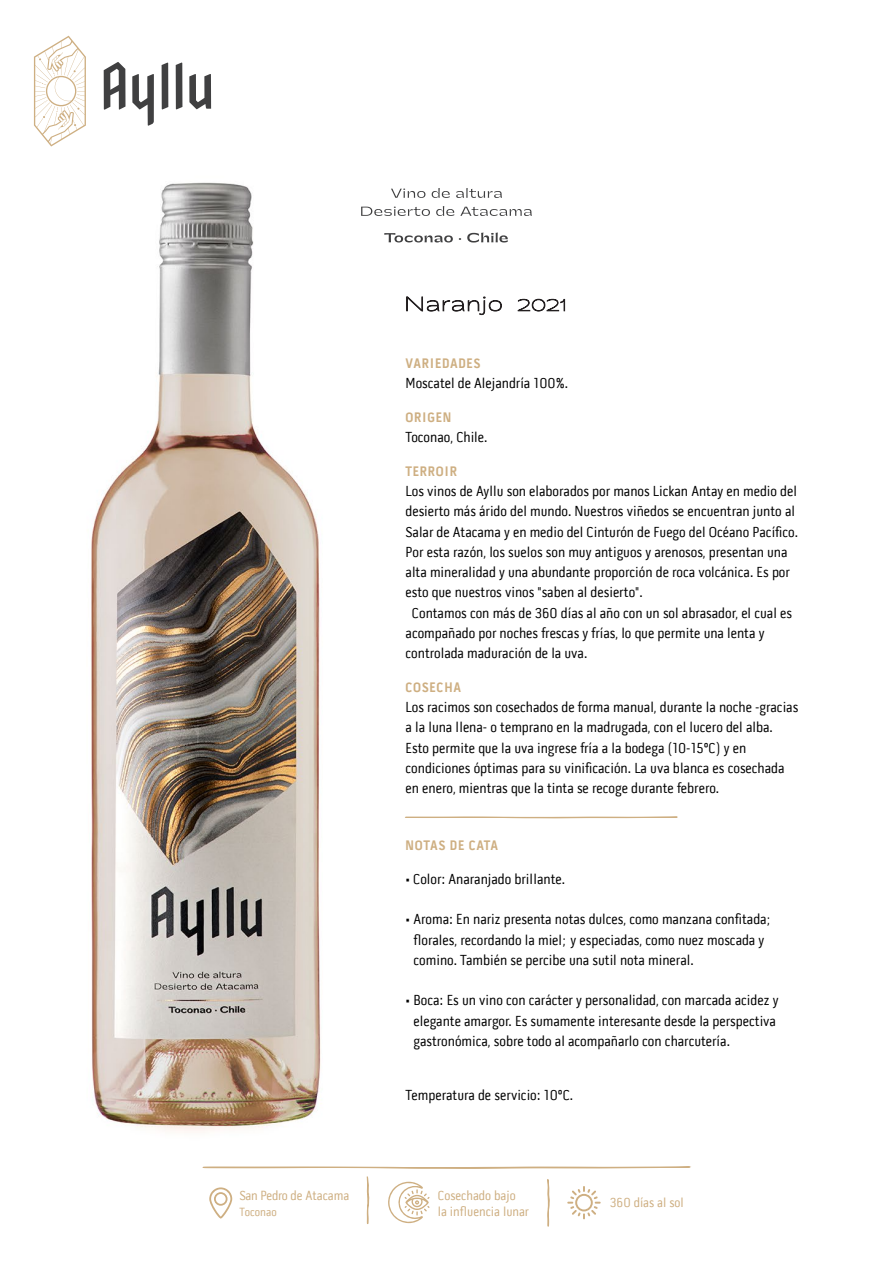
<style>
.page{position:relative;width:893px;height:1263px;background:#fff}
.page>*{position:absolute;margin:0;border:0;box-sizing:border-box;transform-origin:0 0}
.t1{font:14.7px/20.2px "Pill Gothic 300 mg";color:#000}
.t2{font:700 13.95px "Pill Gothic 300 mg";letter-spacing:.05em;color:#ceaf82}
.t3{font:13.5px/16px "Pill Gothic 300 mg";color:#ceaf82}
.t4{font:12px "Pill Gothic 300 mg";color:#ceaf82}
</style>
<div class="page">
<img style="left:91px;top:182px;width:311px;height:986px">
<svg style="left:406px;top:296px;width:96px;height:19px"></svg>
<svg style="left:517px;top:298px;width:48px;height:14px"></svg>
<div style="left:394px;top:586px;width:78px;height:25px;background:#fff"></div>
<svg style="left:391px;top:189px;width:34px;height:9px"></svg>
<svg style="left:432px;top:188px;width:18px;height:10px"></svg>
<svg style="left:456px;top:188px;width:46px;height:10px"></svg>
<svg style="left:361px;top:207px;width:69px;height:9px"></svg>
<svg style="left:436px;top:206px;width:18px;height:10px"></svg>
<svg style="left:460px;top:207px;width:72px;height:9px"></svg>
<svg style="left:384px;top:233px;width:69px;height:9px"></svg>
<svg style="left:467px;top:232px;width:41px;height:11px"></svg>
<svg style="left:405px;top:816px;width:273px;height:3px"></svg>
<svg style="left:203px;top:1166px;width:487px;height:61px"></svg>
<svg style="left:34px;top:36px;width:52px;height:111px"></svg>
<svg style="left:176px;top:63px;width:6px;height:46px"></svg>
<svg style="left:162px;top:63px;width:6px;height:46px"></svg>
<svg style="left:189px;top:74px;width:22px;height:35px"></svg>
<svg style="left:132px;top:74px;width:22px;height:52px"></svg>
<svg style="left:104px;top:62px;width:21px;height:48px"></svg>
<p class="t3" style="left:239px;top:1187px;width:111px">San Pedro de Atacama</p>
<p class="t4" style="left:239px;top:1205px;width:39px">Toconao</p>
<p class="t2" style="left:406px;top:355px;width:77px">VARIEDADES</p>
<p class="t1" style="left:406px;top:373px;width:164px">Moscatel de Alejandría 100%.</p>
<p class="t2" style="left:406px;top:409px;width:47px">ORIGEN</p>
<p class="t1" style="left:406px;top:427px;width:83px">Toconao, Chile.</p>
<p class="t2" style="left:406px;top:463px;width:53px">TERROIR</p>
<p class="t1" style="left:406px;top:481px;width:393px">Los vinos de Ayllu son elaborados por manos Lickan Antay en medio del</p>
<p class="t1" style="left:406px;top:501px;width:391px">desierto más árido del mundo. Nuestros viñedos se encuentran junto al</p>
<p class="t1" style="left:406px;top:522px;width:394px">Salar de Atacama y en medio del Cinturón de Fuego del Océano Pacífico.</p>
<p class="t1" style="left:406px;top:542px;width:384px">Por esta razón, los suelos son muy antiguos y arenosos, presentan una</p>
<p class="t1" style="left:406px;top:562px;width:386px">alta mineralidad y una abundante proporción de roca volcánica. Es por</p>
<p class="t1" style="left:406px;top:582px;width:239px">esto que nuestros vinos "saben al desierto".</p>
<p class="t1" style="left:412px;top:603px;width:382px">Contamos con más de 360 días al año con un sol abrasador, el cual es</p>
<p class="t1" style="left:406px;top:623px;width:360px">acompañado por noches frescas y frías, lo que permite una lenta y</p>
<p class="t1" style="left:406px;top:643px;width:183px">controlada maduración de la uva.</p>
<p class="t2" style="left:406px;top:679px;width:57px">COSECHA</p>
<p class="t1" style="left:406px;top:697px;width:394px">Los racimos son cosechados de forma manual, durante la noche -gracias a la luna llena- o temprano en la madrugada, con el lucero del alba.<br>Esto permite que la uva ingrese fría a la bodega (10-15ºC) y en condiciones óptimas para su vinificación. La uva blanca es cosechada en enero, mientras que la tinta se recoge durante febrero.</p>
<p class="t2" style="left:406px;top:837px;width:94px">NOTAS DE CATA</p>
<p class="t1" style="left:406px;top:869px;width:161px">• Color: Anaranjado brillante.</p>
<p class="t1" style="left:413px;top:909px;width:360px;text-indent:-8px">• Aroma: En nariz presenta notas dulces, como manzana confitada; florales, recordando la miel; y especiadas, como nuez moscada y comino. También se percibe una sutil nota mineral.</p>
<p class="t1" style="left:413px;top:990px;width:366px;text-indent:-8px">• Boca: Es un vino con carácter y personalidad, con marcada acidez y elegante amargor. Es sumamente interesante desde la perspectiva gastronómica, sobre todo al acompañarlo con charcutería.</p>
<p class="t1" style="left:406px;top:1085px;width:169px">Temperatura de servicio: 10ºC.</p>
<p class="t3" style="left:438px;top:1187px;width:93px">Cosechado bajo<br>la influencia lunar</p>
<p class="t3" style="left:610px;top:1194px;width:75px">360 días al sol</p>
</div>
